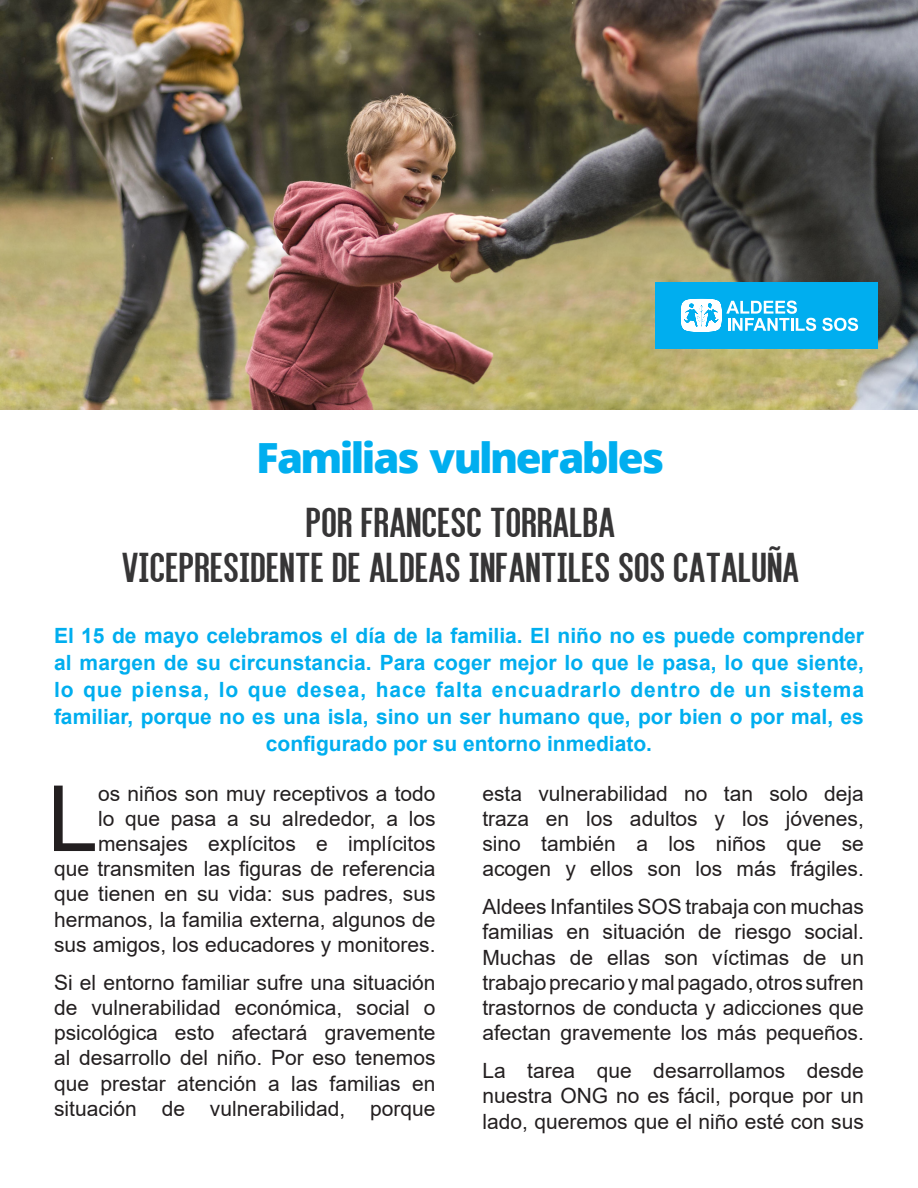
<style>
.page{position:relative;width:918px;height:1188px;background:#fff}
.page>*{position:absolute;margin:0;border:0;box-sizing:border-box;transform-origin:0 0}
.t1{font:91.35px "Arial";color:#231f20}
.t2{font:44.55px/45px "Alegre Sans";letter-spacing:.005em;color:#363536;text-align:center}
.t3{font:800 41.55px "Open Sans";letter-spacing:-.055em;color:#00aeef}
.t4{font:21px/25.2px "Arial";color:#231f20;text-align:justify}
.t5{font:700 21px/27px "Arial";color:#00aeef;text-align:center}
</style>
<div class="page">
<img style="left:0;top:0;width:918px;height:409px">
<div style="left:655px;top:282px;width:222px;height:67px;background:#00aeef"></div>
<svg style="left:680px;top:298px;width:136px;height:34px"></svg>
<svg style="left:822px;top:318px;width:36px;height:13px"></svg>
<p class="t3" style="left:256px;top:426px;width:409px">Familias vulnerables</p>
<p class="t2" style="left:122px;top:498px;width:678px">POR FRANCESC TORRALBA<br>VICEPRESIDENTE DE ALDEAS INFANTILES SOS CATALUÑA</p>
<p class="t5" style="left:54px;top:622px;width:812px">El 15 de mayo celebramos el día de la familia. El niño no es puede comprender al margen de su circunstancia. Para coger mejor lo que le pasa, lo que siente, lo que piensa, lo que desea, hace falta encuadrarlo dentro de un sistema familiar, porque no es una isla, sino un ser humano que, por bien o por mal, es configurado por su entorno inmediato.</p>
<p class="t1" style="left:47px;top:756px;width:52px">L</p>
<p class="t4" style="left:54px;top:781px;width:383px;text-align:right">os niños son muy receptivos a todo<br>lo que pasa a su alrededor, a los mensajes explícitos e implícitos<br>que transmiten las figuras de referencia que tienen en su vida: sus padres, sus hermanos, la familia externa, algunos de sus amigos, los educadores y monitores.</p>
<p class="t4" style="left:54px;top:970px;width:383px">Si el entorno familiar sufre una situación de vulnerabilidad económica, social o psicológica esto afectará gravemente al desarrollo del niño. Por eso tenemos que prestar atención a las familias en situación de vulnerabilidad, porque</p>
<p class="t4" style="left:482px;top:781px;width:383px">esta vulnerabilidad no tan solo deja traza en los adultos y los jóvenes, sino también a los niños que se acogen y ellos son los más frágiles.</p>
<p class="t4" style="left:482px;top:894px;width:383px">Aldees Infantiles SOS trabaja con muchas familias en situación de riesgo social.<br>Muchas de ellas son víctimas de un trabajo precario y mal pagado, otros sufren trastornos de conducta y adicciones que afectan gravemente los más pequeños.</p>
<p class="t4" style="left:482px;top:1058px;width:383px">La tarea que desarrollamos desde nuestra ONG no es fácil, porque por un lado, queremos que el niño esté con sus</p>
</div>
